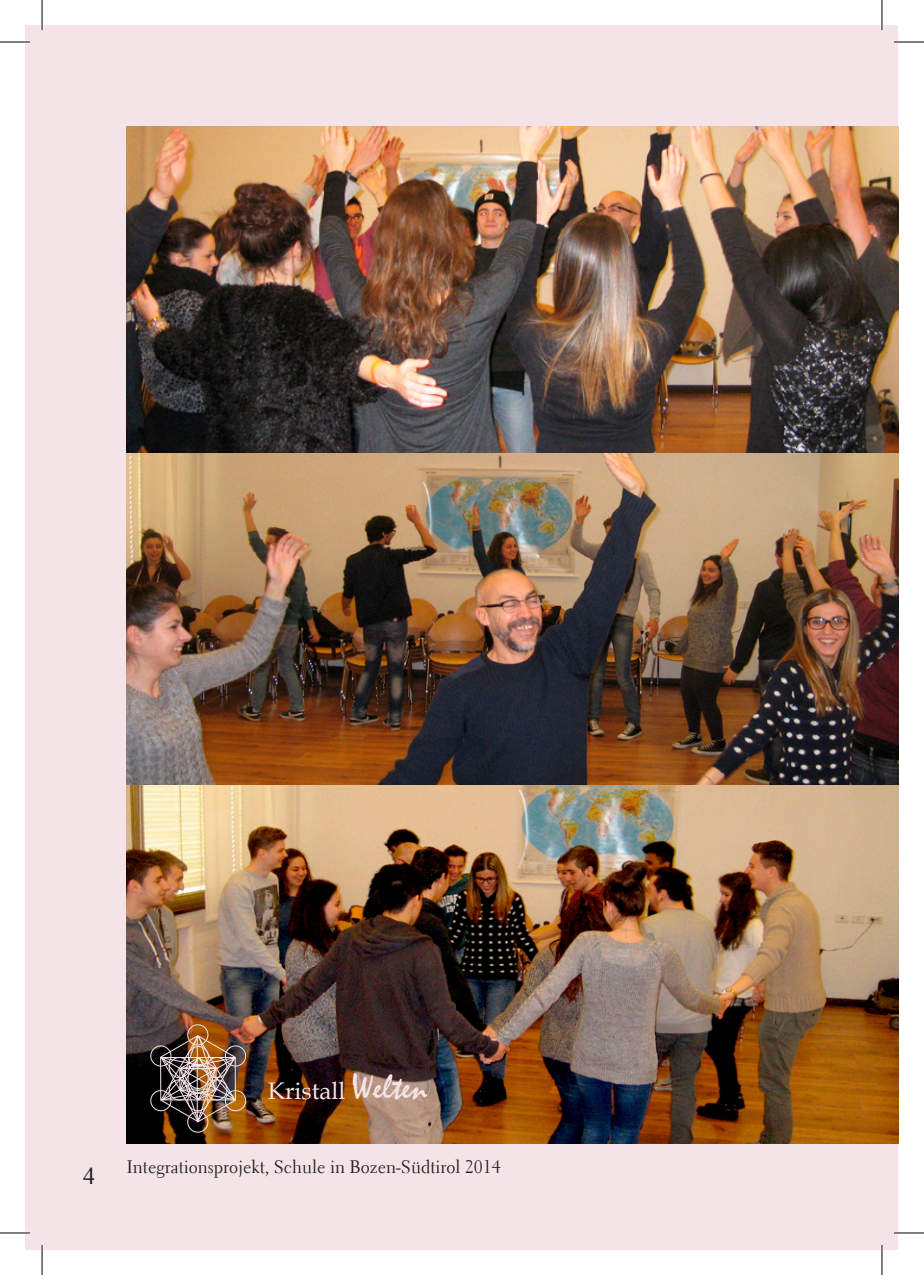
<style>
.page{position:relative;width:924px;height:1275px;background:#fff}
.page>*{position:absolute;margin:0;border:0;box-sizing:border-box;transform-origin:0 0}
.t1{font:24px "Book Antiqua";color:#f4e4e8}
.t2{font:24px "Times New Roman";color:#231f20}
.t3{font:18px "Electra LT";color:#231f20}
.s1{font-family:"Mistral";font-size:36px}
</style>
<div class="page">
<div style="left:25px;top:25px;width:872px;height:1224px;background:#f4e4e8"></div>
<img style="left:126px;top:480px;width:772px;height:663px">
<img style="left:126px;top:127px;width:772px;height:353px">
<img style="left:141px;top:1024px;width:113px;height:109px">
<hr style="left:0;top:41px;width:30px;height:2px;background:#fff">
<hr style="left:893px;top:41px;width:30px;height:2px;background:#fff">
<hr style="left:0;top:1231px;width:30px;height:3px;background:#fff">
<hr style="left:893px;top:1231px;width:30px;height:3px;background:#fff">
<hr style="left:41px;top:0;width:2px;height:30px;background:#fff">
<hr style="left:41px;top:1245px;width:2px;height:30px;background:#fff">
<hr style="left:880px;top:0;width:2px;height:30px;background:#fff">
<hr style="left:880px;top:1245px;width:2px;height:30px;background:#fff">
<hr style="left:0;top:42px;width:30px;height:1px;background:#000">
<hr style="left:893px;top:42px;width:30px;height:1px;background:#000">
<hr style="left:0;top:1232px;width:30px;height:1px;background:#000">
<hr style="left:893px;top:1232px;width:30px;height:1px;background:#000">
<hr style="left:42px;top:0;width:1px;height:30px;background:#000">
<hr style="left:42px;top:1245px;width:1px;height:30px;background:#000">
<hr style="left:881px;top:0;width:1px;height:30px;background:#000">
<hr style="left:881px;top:1245px;width:1px;height:30px;background:#000">
<h1 class="t1" style="left:267px;top:1073px;width:161px">Kristall <span class="s1">Welten</span></h1>
<h1 class="t2" style="left:83px;top:1159px;width:13px">4</h1>
<p class="t3" style="left:127px;top:1155px;width:375px">Integrationsprojekt, Schule in Bozen-Südtirol 2014</p>
</div>
